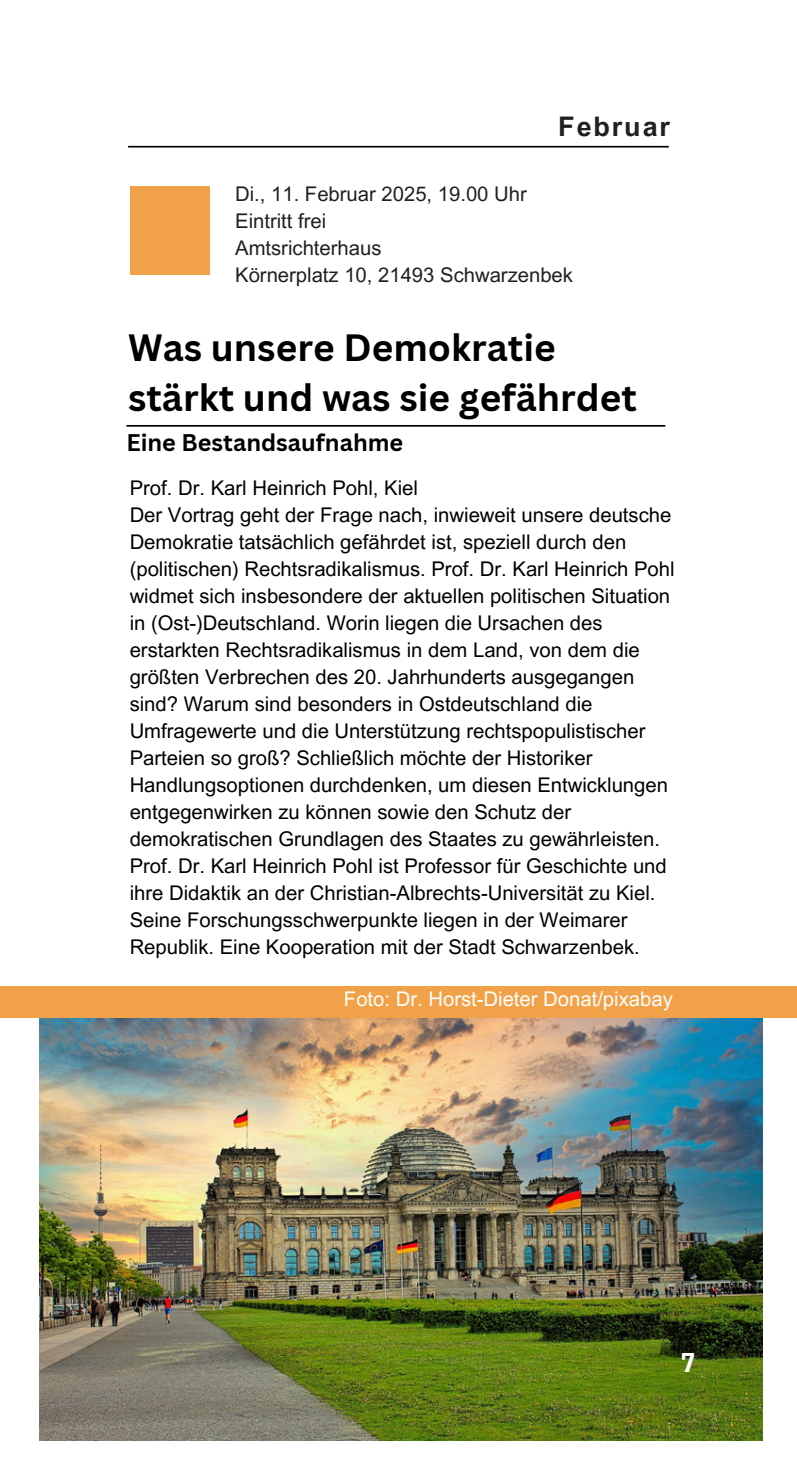
<style>
.page{position:relative;width:797px;height:1467px;background:#fff}
.page>*{position:absolute;margin:0;border:0;box-sizing:border-box;transform-origin:0 0}
.t1{font:700 37.12px/50.6px "Canva Sans";color:#000}
.t2{font:700 27px "Arial MT Pro";letter-spacing:.07em;color:#231f20}
.t3{font:700 27px "IBM Plex Sans Cond";color:#fff}
.t4{font:700 23.4px "Canva Sans";color:#000}
.t5{font:20.25px/27px "Arial MT Pro";color:#000}
.t6{font:20.25px "Arial MT Pro";color:#231f20}
.t7{font:20.25px "Arial MT Pro";color:#fff}
</style>
<div class="page">
<img style="left:40px;top:1018px;width:722px;height:421px">
<div style="left:0;top:986px;width:796px;height:32px;background:#f1a148"></div>
<div style="left:130px;top:187px;width:79px;height:88px;background:#f1a148"></div>
<hr style="left:128px;top:146px;width:540px;height:1px;background:#000">
<hr style="left:126px;top:425px;width:539px;height:2px;background:#000">
<p class="t2" style="left:558px;top:116px;width:113px">Februar</p>
<p class="t6" style="left:235px;top:187px;width:293px">Di., 11. Februar 2025, 19.00 Uhr</p>
<p class="t6" style="left:235px;top:214px;width:93px">Eintritt frei</p>
<p class="t6" style="left:235px;top:241px;width:148px">Amtsrichterhaus</p>
<h1 class="t6" style="left:235px;top:268px;width:339px">Körnerplatz 10, 21493 Schwarzenbek</h1>
<p class="t1" style="left:128px;top:321px;width:510px">Was unsere Demokratie stärkt und was sie gefährdet</p>
<p class="t4" style="left:126px;top:426px;width:278px">Eine Bestandsaufnahme</p>
<h2 class="t5" style="left:130px;top:477px;width:290px">Prof. Dr. Karl Heinrich Pohl, Kiel</h2>
<p class="t5" style="left:130px;top:504px;width:546px">Der Vortrag geht der Frage nach, inwieweit unsere deutsche Demokratie tatsächlich gefährdet ist, speziell durch den (politischen) Rechtsradikalismus. Prof. Dr. Karl Heinrich Pohl widmet sich insbesondere der aktuellen politischen Situation in (Ost-)Deutschland. Worin liegen die Ursachen des erstarkten Rechtsradikalismus in dem Land, von dem die größten Verbrechen des 20. Jahrhunderts ausgegangen sind? Warum sind besonders in Ostdeutschland die Umfragewerte und die Unterstützung rechtspopulistischer Parteien so groß? Schließlich möchte der Historiker Handlungsoptionen durchdenken, um diesen Entwicklungen entgegenwirken zu können sowie den Schutz der demokratischen Grundlagen des Staates zu gewährleisten.</p>
<p class="t5" style="left:130px;top:855px;width:538px">Prof. Dr. Karl Heinrich Pohl ist Professor für Geschichte und ihre Didaktik an der Christian-Albrechts-Universität zu Kiel.<br>Seine Forschungsschwerpunkte liegen in der Weimarer Republik. Eine Kooperation mit der Stadt Schwarzenbek.</p>
<h3 class="t7" style="left:344px;top:991px;width:330px">Foto: Dr. Horst-Dieter Donat/pixabay</h3>
<p class="t3" style="left:680px;top:1344px;width:16px">7</p>
</div>
